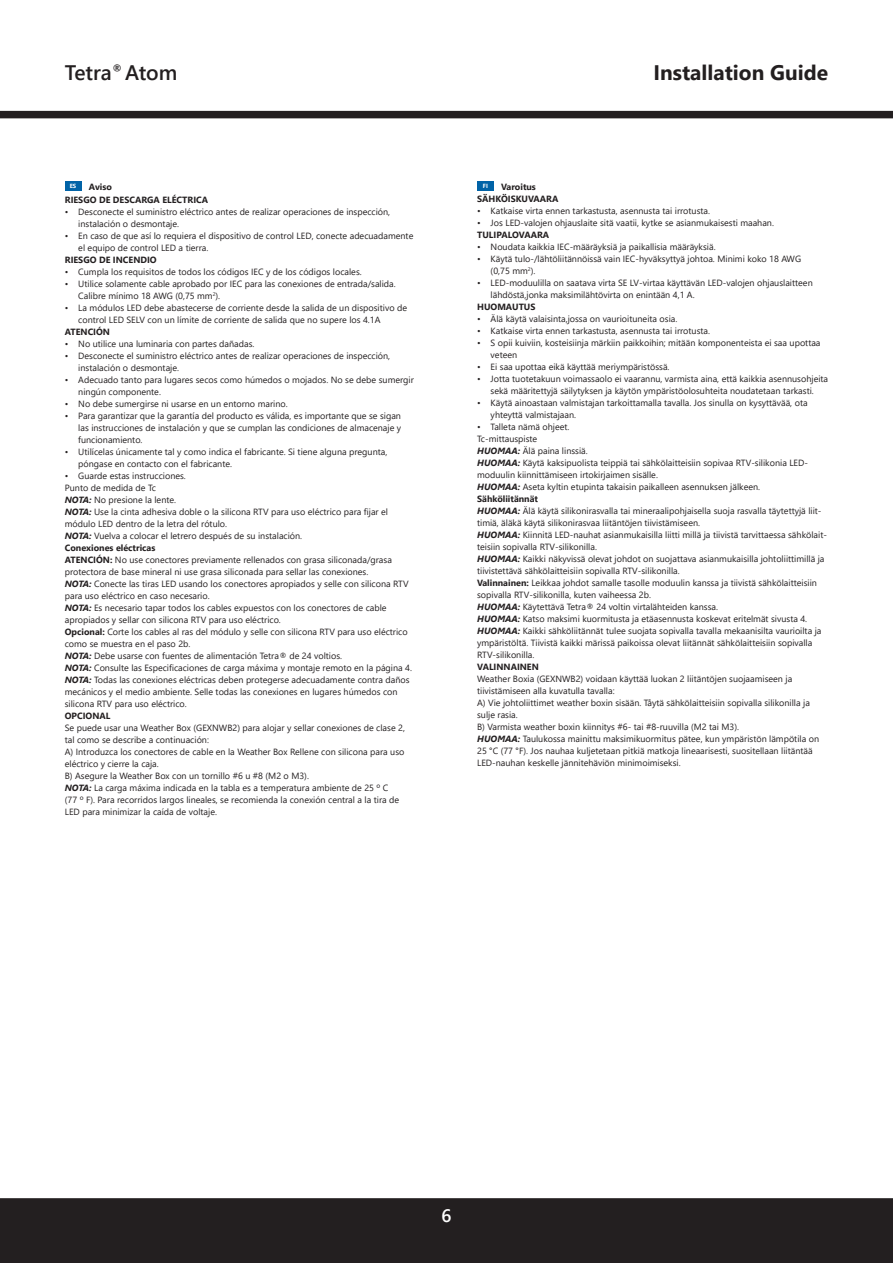
<style>
.page{position:relative;width:893px;height:1263px;background:#fff}
.page>*{position:absolute;margin:0;border:0;box-sizing:border-box;transform-origin:0 0}
.t1{font:700 21px "Segoe UI";color:#231f20}
.t2{font:600 21px "Segoe UI";color:#231f20}
.t3{font:600 18px "Segoe UI";color:#fff}
.t4{font:9px/12px "Segoe UI";color:#231f20}
.t5{font:700 9px/11.9px "Segoe UI";color:#231f20;text-align:center}
.t6{font:700 6px "Segoe UI";color:#fff}
.s1{font-weight:700;font-style:italic}
.s2{font-weight:700}
</style>
<div class="page">
<div style="left:477px;top:181px;width:17px;height:10px;background:#0163a7"></div>
<div style="left:65px;top:181px;width:16px;height:10px;background:#0163a7"></div>
<div style="left:0;top:1198px;width:893px;height:65px;background:#231f20"></div>
<div style="left:0;top:111px;width:893px;height:7px;background:#231f20"></div>
<h1 class="t2" style="left:65px;top:53px;width:114px">Tetra<sup>®</sup> Atom</h1>
<h1 class="t1" style="left:653px;top:53px;width:176px">Installation Guide</h1>
<p class="t5" style="left:65px;top:179px;width:145px;line-height:13.4px;text-align:left;text-indent:24px">Aviso<br>RIESGO DE DESCARGA ELÉCTRICA</p>
<p class="t4" style="left:78px;top:205px;width:313px;text-indent:-14px">• Desconecte el suministro eléctrico antes de realizar operaciones de inspección, instalación o desmontaje.</p>
<p class="t4" style="left:78px;top:229px;width:337px;text-indent:-14px">• En caso de que así lo requiera el dispositivo de control LED, conecte adecuadamente el equipo de control LED a tierra.</p>
<p class="t5" style="left:65px;top:253px;width:93px">RIESGO DE INCENDIO</p>
<p class="t4" style="left:65px;top:265px;width:298px">• Cumpla los requisitos de todos los códigos IEC y de los códigos locales.</p>
<p class="t4" style="left:78px;top:277px;width:319px;text-indent:-14px">• Utilice solamente cable aprobado por IEC para las conexiones de entrada/salida.<br>Calibre mínimo 18 AWG (0,75 mm<sup>2</sup>).</p>
<p class="t4" style="left:78px;top:301px;width:330px;text-indent:-14px">• La módulos LED debe abastecerse de corriente desde la salida de un dispositivo de control LED SELV con un límite de corriente de salida que no supere los 4.1A</p>
<p class="t5" style="left:65px;top:325px;width:47px">ATENCIÓN</p>
<p class="t4" style="left:65px;top:337px;width:191px">• No utilice una luminaria con partes dañadas.</p>
<p class="t4" style="left:78px;top:349px;width:313px;text-indent:-14px">• Desconecte el suministro eléctrico antes de realizar operaciones de inspección, instalación o desmontaje.</p>
<p class="t4" style="left:78px;top:373px;width:337px;text-indent:-14px">• Adecuado tanto para lugares secos como húmedos o mojados. No se debe sumergir ningún componente.</p>
<p class="t4" style="left:65px;top:397px;width:224px">• No debe sumergirse ni usarse en un entorno marino.</p>
<p class="t4" style="left:78px;top:409px;width:324px;text-align:justify;text-indent:-14px">• Para garantizar que la garantía del producto es válida, es importante que se sigan las instrucciones de instalación y que se cumplan las condiciones de almacenaje y funcionamiento.</p>
<p class="t4" style="left:78px;top:445px;width:311px;text-indent:-14px">• Utilícelas únicamente tal y como indica el fabricante. Si tiene alguna pregunta, póngase en contacto con el fabricante.</p>
<p class="t4" style="left:65px;top:469px;width:349px">• Guarde estas instrucciones.<br>Punto de medida de Tc<br><span class="s1">NOTA:</span> No presione la lente.<br><span class="s1">NOTA:</span> Use la cinta adhesiva doble o la silicona RTV para uso eléctrico para fijar el módulo LED dentro de la letra del rótulo.<br><span class="s1">NOTA:</span> Vuelva a colocar el letrero después de su instalación.<br><span class="s2">Conexiones eléctricas<br>ATENCIÓN:</span> No use conectores previamente rellenados con grasa siliconada/grasa protectora de base mineral ni use grasa siliconada para sellar las conexiones.<br><span class="s1">NOTA:</span> Conecte las tiras LED usando los conectores apropiados y selle con silicona RTV para uso eléctrico en caso necesario.<br><span class="s1">NOTA:</span> Es necesario tapar todos los cables expuestos con los conectores de cable apropiados y sellar con silicona RTV para uso eléctrico.<br><span class="s2">Opcional:</span> Corte los cables al ras del módulo y selle con silicona RTV para uso eléctrico como se muestra en el paso 2b.<br><span class="s1">NOTA:</span> Debe usarse con fuentes de alimentación Tetra® de 24 voltios.<br><span class="s1">NOTA:</span> Consulte las Especificaciones de carga máxima y montaje remoto en la página 4.<br><span class="s1">NOTA:</span> Todas las conexiones eléctricas deben protegerse adecuadamente contra daños mecánicos y el medio ambiente. Selle todas las conexiones en lugares húmedos con silicona RTV para uso eléctrico.</p>
<p class="t5" style="left:65px;top:709px;width:47px">OPCIONAL</p>
<p class="t4" style="left:65px;top:721px;width:342px">Se puede usar una Weather Box (GEXNWB2) para alojar y sellar conexiones de clase 2, tal como se describe a continuación:<br>A) Introduzca los conectores de cable en la Weather Box Rellene con silicona para uso eléctrico y cierre la caja.<br>B) Asegure la Weather Box con un tornillo #6 u #8 (M2 o M3).<br><span class="s1">NOTA:</span> La carga máxima indicada en la tabla es a temperatura ambiente de 25 º C<br>(77 º F). Para recorridos largos lineales, se recomienda la conexión central a la tira de LED para minimizar la caída de voltaje.</p>
<p class="t6" style="left:70px;top:180px;width:8px">ES</p>
<p class="t5" style="left:477px;top:180px;width:83px">Varoitus<br>SÄHKÖISKUVAARA</p>
<p class="t4" style="left:477px;top:204px;width:234px">• Katkaise virta ennen tarkastusta, asennusta tai irrotusta.</p>
<p class="t4" style="left:477px;top:216px;width:298px">• Jos LED-valojen ohjauslaite sitä vaatii, kytke se asianmukaisesti maahan.</p>
<p class="t5" style="left:477px;top:228px;width:74px">TULIPALOVAARA</p>
<p class="t4" style="left:477px;top:240px;width:240px">• Noudata kaikkia IEC-määräyksiä ja paikallisia määräyksiä.</p>
<p class="t4" style="left:491px;top:252px;width:312px;text-indent:-14px">• Käytä tulo-/lähtöliitännöissä vain IEC-hyväksyttyä johtoa. Minimi koko 18 AWG (0,75 mm<sup>2</sup>).</p>
<p class="t4" style="left:491px;top:276px;width:324px;text-indent:-14px">• LED-moduulilla on saatava virta SE LV-virtaa käyttävän LED-valojen ohjauslaitteen lähdöstä,jonka maksimilähtövirta on enintään 4,1 A.</p>
<p class="t5" style="left:477px;top:300px;width:60px">HUOMAUTUS</p>
<p class="t4" style="left:477px;top:312px;width:202px">• Älä käytä valaisinta,jossa on vaurioituneita osia.</p>
<p class="t4" style="left:477px;top:324px;width:234px">• Katkaise virta ennen tarkastusta, asennusta tai irrotusta.</p>
<p class="t4" style="left:491px;top:336px;width:331px;text-indent:-14px">• S opii kuiviin, kosteisiinja märkiin paikkoihin; mitään komponenteista ei saa upottaa veteen</p>
<p class="t4" style="left:477px;top:360px;width:194px">• Ei saa upottaa eikä käyttää meriympäristössä.</p>
<p class="t4" style="left:477px;top:372px;width:353px;text-align:center">• Jotta tuotetakuun voimassaolo ei vaarannu, varmista aina, että kaikkia asennusohjeita sekä määritettyjä säilytyksen ja käytön ympäristöolosuhteita noudatetaan tarkasti.</p>
<p class="t4" style="left:491px;top:396px;width:318px;text-indent:-14px">• Käytä ainoastaan valmistajan tarkoittamalla tavalla. Jos sinulla on kysyttävää, ota yhteyttä valmistajaan.</p>
<p class="t4" style="left:477px;top:420px;width:351px">• Talleta nämä ohjeet.<br>Tc-mittauspiste<br><span class="s1">HUOMAA:</span> Älä paina linssiä.<br><span class="s1">HUOMAA:</span> Käytä kaksipuolista teippiä tai sähkölaitteisiin sopivaa RTV-silikonia LED&shy;moduulin kiinnittämiseen irtokirjaimen sisälle.<br><span class="s1">HUOMAA:</span> Aseta kyltin etupinta takaisin paikalleen asennuksen jälkeen.<br><span class="s2">Sähköliitännät<br></span><span class="s1">HUOMAA:</span> Älä käytä silikonirasvalla tai mineraalipohjaisella suoja rasvalla täytettyjä liit&shy;timiä, äläkä käytä silikonirasvaa liitäntöjen tiivistämiseen.<br><span class="s1">HUOMAA:</span> Kiinnitä LED-nauhat asianmukaisilla liitti millä ja tiivistä tarvittaessa sähkölait&shy;teisiin sopivalla RTV-silikonilla.<br><span class="s1">HUOMAA:</span> Kaikki näkyvissä olevat johdot on suojattava asianmukaisilla johtoliittimillä ja tiivistettävä sähkölaitteisiin sopivalla RTV-silikonilla.<br><span class="s2">Valinnainen:</span> Leikkaa johdot samalle tasolle moduulin kanssa ja tiivistä sähkölaitteisiin sopivalla RTV-silikonilla, kuten vaiheessa 2b.<br><span class="s1">HUOMAA:</span> Käytettävä Tetra® 24 voltin virtalähteiden kanssa.<br><span class="s1">HUOMAA:</span> Katso maksimi kuormitusta ja etäasennusta koskevat eritelmät sivusta 4.<br><span class="s1">HUOMAA:</span> Kaikki sähköliitännät tulee suojata sopivalla tavalla mekaanisilta vaurioilta ja ympäristöltä. Tiivistä kaikki märissä paikoissa olevat liitännät sähkölaitteisiin sopivalla RTV-silikonilla.</p>
<p class="t5" style="left:477px;top:660px;width:63px">VALINNAINEN</p>
<p class="t4" style="left:477px;top:672px;width:343px">Weather Boxia (GEXNWB2) voidaan käyttää luokan 2 liitäntöjen suojaamiseen ja tiivistämiseen alla kuvatulla tavalla:<br>A) Vie johtoliittimet weather boxin sisään. Tåytä sähkölaitteisiin sopivalla silikonilla ja sulje rasia.<br>B) Varmista weather boxin kiinnitys #6- tai #8-ruuvilla (M2 tai M3).<br><span class="s1">HUOMAA:</span> Taulukossa mainittu maksimikuormitus pätee, kun ympäristön lämpötila on 25 °C (77 °F). Jos nauhaa kuljetetaan pitkiä matkoja lineaarisesti, suositellaan liitäntää LED-nauhan keskelle jännitehäviön minimoimiseksi.</p>
<p class="t6" style="left:483px;top:180px;width:7px">FI</p>
<h2 class="t3" style="left:441px;top:1199px;width:12px">6</h2>
</div>
